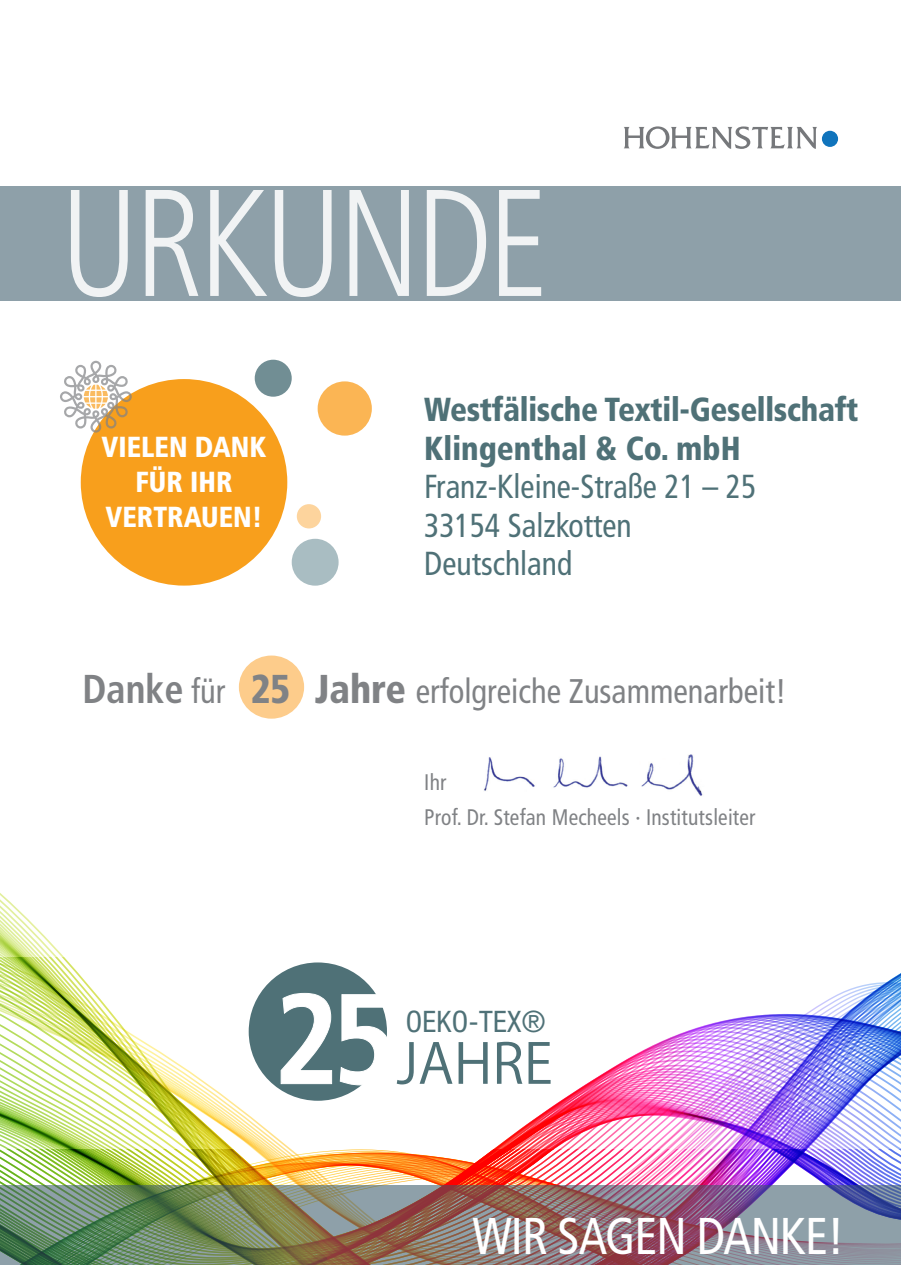
<style>
.page{position:relative;width:901px;height:1265px;background:#fff}
.page>*{position:absolute;margin:0;border:0;box-sizing:border-box;transform-origin:0 0}
.t1{font:300 condensed 151.75px "Frutiger";letter-spacing:-.03em;color:#fff;scale:.9 1}
.t2{font:700 condensed 127.38px "Frutiger LT Com";color:#fff}
.t3{font:54.75px "Koz Go Pr 6 N";color:#4f7177}
.t4{font:condensed 51.62px "Frutiger";letter-spacing:-.02em;color:#fff;scale:.96 1}
.t5{font:700 condensed 40.25px "Frutiger";color:#808285;scale:.95 1}
.t6{font:900 condensed 40.25px "Frutiger";color:#808285;scale:.95 1}
.t7{font:condensed 34.12px "Frutiger";color:#808285;scale:.95 1}
.Adresse_unfett{font:condensed 33.25px "Frutiger";color:#4f7177;scale:.95 1}
.Adresse_fett{font:900 condensed 33.25px/38.4px "Frutiger";letter-spacing:-.01em;color:#4f7177;scale:.95 1}
.t8{font:condensed 29.62px "Helvetica Neue LT Pro";letter-spacing:.01em;color:#4f7177}
.t9{font:900 condensed 29px/34.8px "Frutiger";color:#fff;text-align:center;scale:.96 1}
.t10{font:condensed 22.5px "Frutiger";letter-spacing:.01em;color:#808285;scale:.95 1}
.s1{font-weight:400;font-size:34.12px}
.s2{font-weight:900;font-size:40.25px}
</style>
<div class="page">
<svg style="left:0;top:893px;width:64px;height:64px"></svg>
<img style="left:0;top:957px;width:900px;height:228px">
<div style="left:0;top:186px;width:900px;height:114px;background:#8ea0a9"></div>
<div style="left:317px;top:381px;width:55px;height:54px;background:#fbb554;border-radius:50%"></div>
<div style="left:255px;top:359px;width:37px;height:37px;background:#718e94;border-radius:50%"></div>
<div style="left:292px;top:538px;width:46px;height:47px;background:#a9bdc2;border-radius:50%"></div>
<div style="left:297px;top:504px;width:24px;height:24px;background:#fdd49d;border-radius:50%"></div>
<svg style="left:0;top:1185px;width:900px;height:79px;background:#7f7a72"></svg>
<svg style="left:624px;top:126px;width:193px;height:23px"></svg>
<div style="left:821px;top:131px;width:16px;height:16px;background:#1074bc;border-radius:50%"></div>
<div style="left:249px;top:962px;width:138px;height:138px;background:#4f7177;border-radius:50%"></div>
<svg style="left:280px;top:992px;width:52px;height:91px"></svg>
<svg style="left:340px;top:994px;width:51px;height:91px"></svg>
<div style="left:239px;top:655px;width:65px;height:63px;background:#fdcc8b;border-radius:50%"></div>
<div style="left:81px;top:379px;width:206px;height:206px;background:#f89f1c;border-radius:50%"></div>
<svg style="left:60px;top:361px;width:72px;height:71px"></svg>
<img style="left:484px;top:754px;width:219px;height:42px">
<h1 class="t1" style="left:60px;top:157px;width:545px">URKUNDE</h1>
<p class="t9" style="left:101px;top:430px;width:173px">VIELEN DANK<br>FÜR IHR<br>VERTRAUEN!</p>
<p class="Adresse_fett" style="left:424px;top:390px;width:458px">Westfälische Textil-Gesellschaft<br>Klingenthal &amp; Co. mbH</p>
<p class="Adresse_unfett" style="left:424px;top:467px;width:351px">Franz-Kleine-Straße 21 – 25</p>
<p class="Adresse_unfett" style="left:424px;top:505px;width:220px">33154 Salzkotten</p>
<p class="Adresse_unfett" style="left:424px;top:544px;width:157px">Deutschland</p>
<p class="t5" style="left:82px;top:664px;width:152px">Danke <span class="s1">für</span></p>
<p class="t7" style="left:315px;top:670px;width:498px"><span class="s2">Jahre</span> erfolgreiche Zusammenarbeit!</p>
<p class="t6" style="left:251px;top:664px;width:43px">25</p>
<p class="t10" style="left:424px;top:768px;width:25px">Ihr</p>
<p class="t10" style="left:424px;top:804px;width:350px">Prof. Dr. Stefan Mecheels · Institutsleiter</p>
<h2 class="t2" style="left:273px;top:963px;width:126px">25</h2>
<p class="t8" style="left:406px;top:1003px;width:141px">OEKO-TEX®</p>
<h3 class="t3" style="left:396px;top:1032px;width:158px">JAHRE</h3>
<h3 class="t4" style="left:472px;top:1205px;width:389px">WIR SAGEN DANKE!</h3>
</div>
